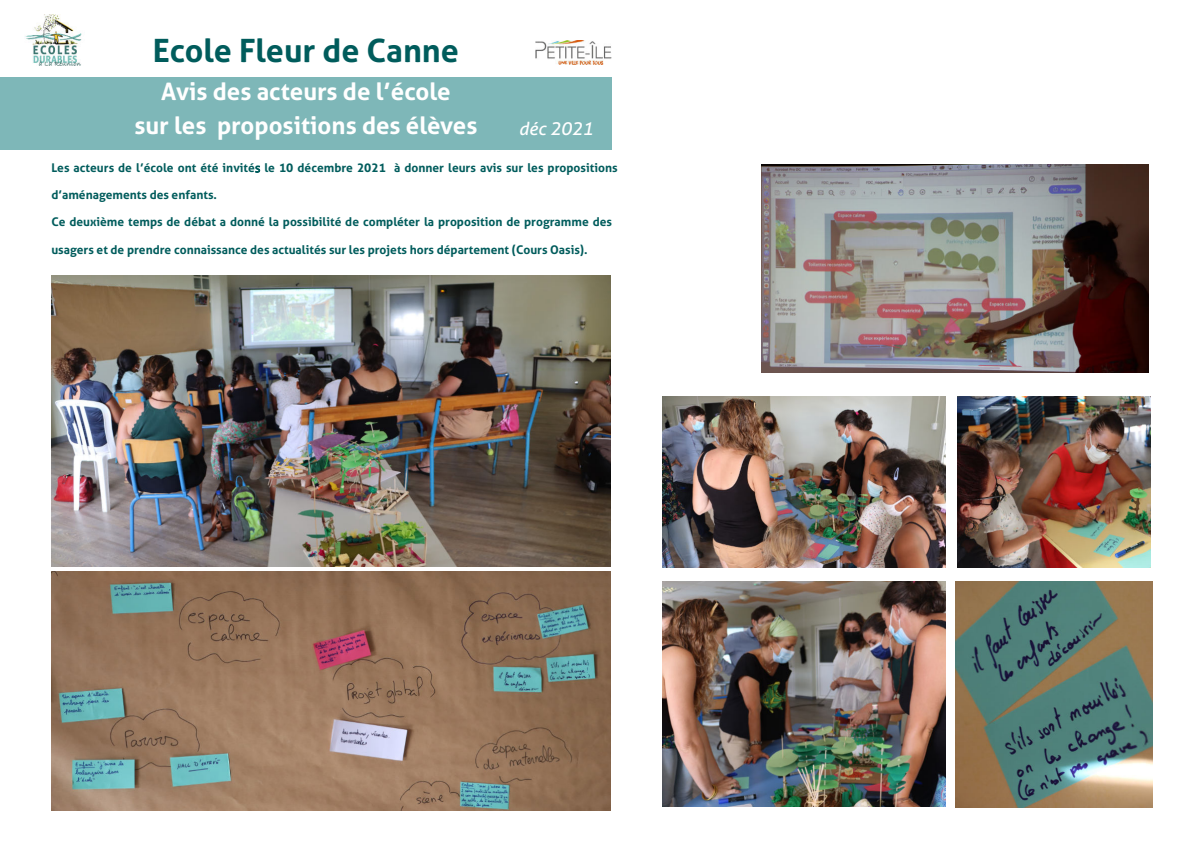
<style>
.page{position:relative;width:1193px;height:842px;background:#fff}
.page>*{position:absolute;margin:0;border:0;box-sizing:border-box;transform-origin:0 0}
.t1{font:700 32.2px "Aller";color:#005c5c}
.t2{font:700 24px/33.6px "Aller";color:#fff;text-align:center}
.t3{font:italic 18px "Aller";color:#fff}
.t4{font:700 12px "Aller";color:#005c5c}
.s1{font-weight:300}
</style>
<div class="page">
<div style="left:0;top:77px;width:611px;height:73px;background:#7eb7b8"></div>
<img style="left:24px;top:15px;width:58px;height:50px">
<img style="left:535px;top:40px;width:76px;height:25px">
<img style="left:51px;top:276px;width:559px;height:290px">
<img style="left:761px;top:164px;width:387px;height:208px">
<img style="left:957px;top:397px;width:193px;height:170px">
<img style="left:662px;top:582px;width:283px;height:224px">
<img style="left:662px;top:397px;width:283px;height:170px">
<img style="left:955px;top:582px;width:196px;height:225px">
<img style="left:51px;top:571px;width:559px;height:239px">
<h1 class="t1" style="left:153px;top:30px;width:307px">Ecole Fleur de Canne</h1>
<h2 class="t2" style="left:134px;top:74px;width:344px">Avis des acteurs de l’école<br>sur les propositions des élèves</h2>
<h3 class="t3" style="left:518px;top:117px;width:76px">déc 2021</h3>
<p class="t4" style="left:51px;top:161px;width:567px">Les acteurs de l’école ont été invité<span class="s1">s</span> le 10 décembre 2021 à donner leurs avis sur les propositions</p>
<p class="t4" style="left:51px;top:188px;width:167px">d’aménagements des enfants.</p>
<p class="t4" style="left:51px;top:215px;width:562px">Ce deuxième temps de débat a donné la possibilité de compléter la proposition de programme des</p>
<p class="t4" style="left:51px;top:242px;width:537px">usagers et de prendre connaissance des actualités sur les projets hors département (Cours Oasis).</p>
</div>
